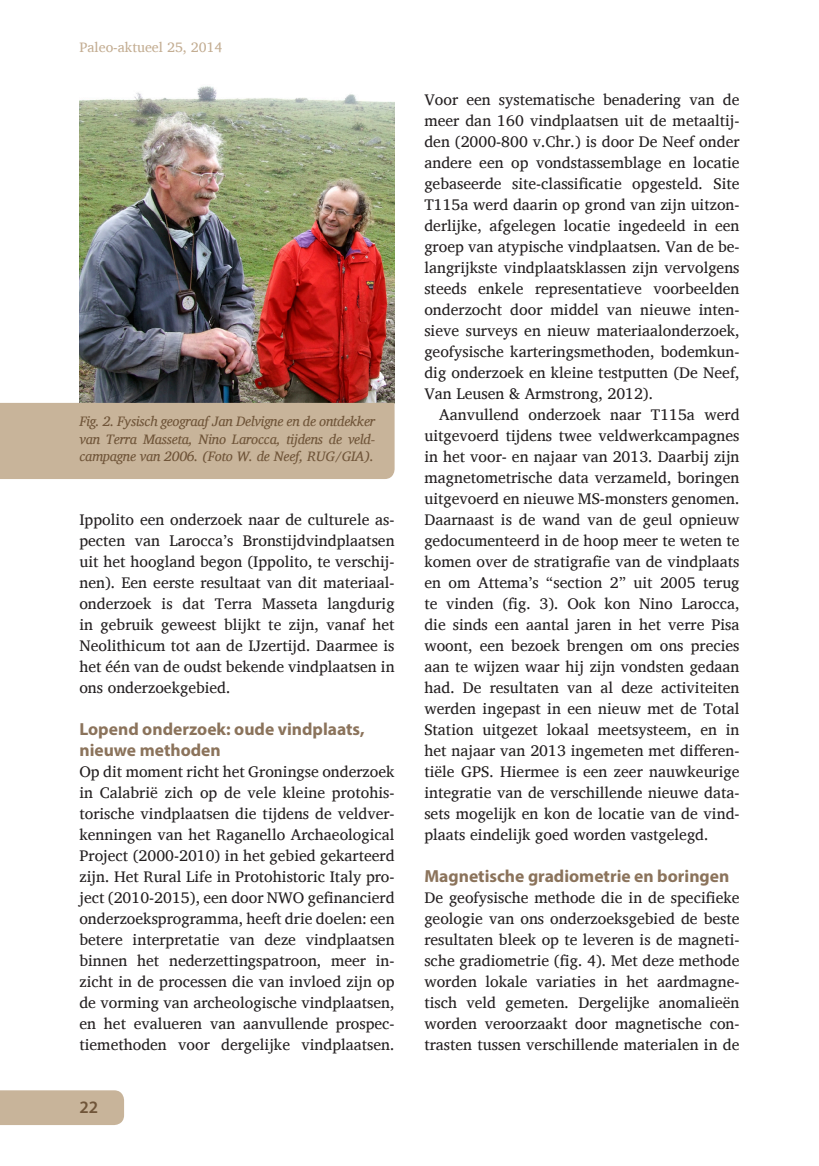
<style>
.page{position:relative;width:819px;height:1166px;background:#fff}
.page>*{position:absolute;margin:0;border:0;box-sizing:border-box;transform-origin:0 0}
.Kopje{font:700 17.5px/21px "Myriad Pro";color:#8b735b}
.t1{font:600 17.5px "Myriad Pro";color:#705539}
.Plat{font:15.75px/21px "Charis SIL";color:#231f20;text-align:justify}
.Afbeeldingstekst{font:italic 14px/17.5px "Charis SIL";letter-spacing:-.015em;color:#705539;text-align:justify}
.t2{font:14px "Charis SIL";color:#c3ad92}
</style>
<div class="page">
<div style="left:0;top:1090px;width:124px;height:35px;background:#c8b49a"></div>
<img style="left:79px;top:86px;width:315px;height:317px">
<div style="left:0;top:403px;width:394px;height:76px;background:#c8b49a"></div>
<p class="t2" style="left:79px;top:39px;width:144px">Paleo-aktueel 25, 2014</p>
<p class="Afbeeldingstekst" style="left:79px;top:412px;width:297px">Fig. 2. Fysisch geograaf Jan Delvigne en de ontdekker van Terra Masseta, Nino Larocca, tijdens de veld&shy;campagne van 2006. (Foto W. de Neef, RUG/GIA).</p>
<p class="Plat" style="left:79px;top:509px;width:317px">Ippolito een onderzoek naar de culturele as&shy;pecten van Larocca’s Bronstijdvindplaatsen uit het hoogland begon (Ippolito, te verschij&shy;nen). Een eerste resultaat van dit materiaal&shy;onderzoek is dat Terra Masseta langdurig in gebruik geweest blijkt te zijn, vanaf het Neolithicum tot aan de IJzertijd. Daarmee is het één van de oudst bekende vindplaatsen in ons onderzoekgebied.</p>
<p class="Kopje" style="left:79px;top:718px;width:287px">Lopend onderzoek: oude vindplaats, nieuwe methoden</p>
<p class="Plat" style="left:79px;top:761px;width:317px">Op dit moment richt het Groningse onderzoek in Calabrië zich op de vele kleine protohis&shy;torische vindplaatsen die tijdens de veldver&shy;kenningen van het Raganello Archaeological Project (2000-2010) in het gebied gekarteerd zijn. Het Rural Life in Protohistoric Italy pro&shy;ject (2010-2015), een door NWO gefinancierd onderzoeksprogramma, heeft drie doelen: een betere interpretatie van deze vindplaatsen binnen het nederzettingspatroon, meer in&shy;zicht in de processen die van invloed zijn op de vorming van archeologische vindplaatsen, en het evalueren van aanvullende prospec&shy;tiemethoden voor dergelijke vindplaatsen.</p>
<p class="t1" style="left:79px;top:1096px;width:20px">22</p>
<p class="Plat" style="left:424px;top:89px;width:317px">Voor een systematische benadering van de meer dan 160 vindplaatsen uit de metaaltij&shy;den (2000-800 v.Chr.) is door De Neef onder andere een op vondstassemblage en locatie gebaseerde site-classificatie opgesteld. Site T115a werd daarin op grond van zijn uitzon&shy;derlijke, afgelegen locatie ingedeeld in een groep van atypische vindplaatsen. Van de be&shy;langrijkste vindplaatsklassen zijn vervolgens steeds enkele representatieve voorbeelden onderzocht door middel van nieuwe inten&shy;sieve surveys en nieuw materiaalonderzoek, geofysische karteringsmethoden, bodemkun&shy;dig onderzoek en kleine testputten (De Neef, Van Leusen &amp; Armstrong, 2012).</p>
<p class="Plat" style="left:424px;top:404px;width:317px;text-indent:15px">Aanvullend onderzoek naar T115a werd uitgevoerd tijdens twee veldwerkcampagnes in het voor- en najaar van 2013. Daarbij zijn magnetometrische data verzameld, boringen uitgevoerd en nieuwe MS-monsters genomen.<br>Daarnaast is de wand van de geul opnieuw gedocumenteerd in de hoop meer te weten te komen over de stratigrafie van de vindplaats en om Attema’s “section 2” uit 2005 terug te vinden (fig. 3). Ook kon Nino Larocca, die sinds een aantal jaren in het verre Pisa woont, een bezoek brengen om ons precies aan te wijzen waar hij zijn vondsten gedaan had. De resultaten van al deze activiteiten werden ingepast in een nieuw met de Total Station uitgezet lokaal meetsysteem, en in het najaar van 2013 ingemeten met differen&shy;tiële GPS. Hiermee is een zeer nauwkeurige integratie van de verschillende nieuwe data&shy;sets mogelijk en kon de locatie van de vind&shy;plaats eindelijk goed worden vastgelegd.</p>
<p class="Kopje" style="left:424px;top:865px;width:306px">Magnetische gradiometrie en boringen</p>
<p class="Plat" style="left:424px;top:887px;width:317px">De geofysische methode die in de specifieke geologie van ons onderzoeksgebied de beste resultaten bleek op te leveren is de magneti&shy;sche gradiometrie (fig. 4). Met deze methode worden lokale variaties in het aardmagne&shy;tisch veld gemeten. Dergelijke anomalieën worden veroorzaakt door magnetische con&shy;trasten tussen verschillende materialen in de</p>
</div>
